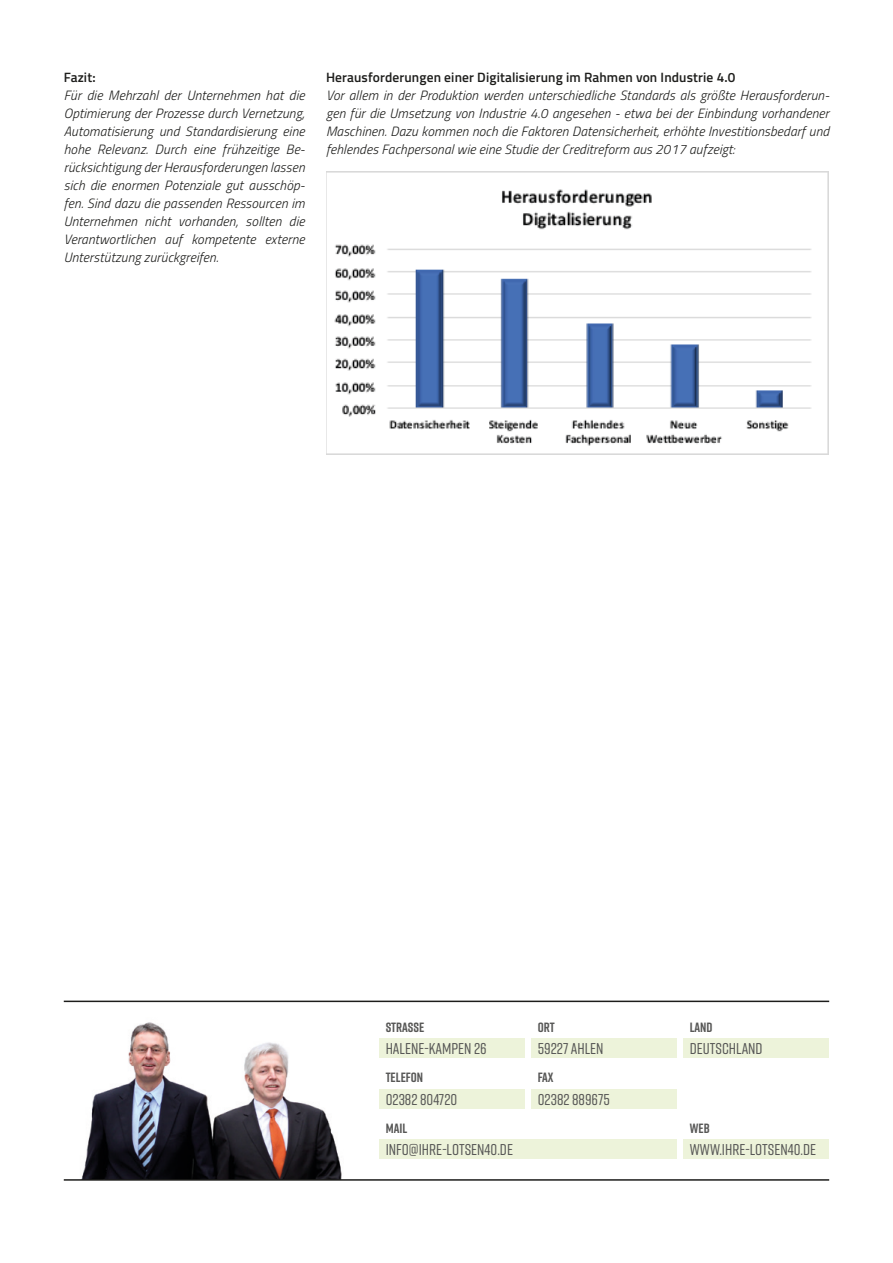
<style>
.page{position:relative;width:893px;height:1263px;background:#fff}
.page>*{position:absolute;margin:0;border:0;box-sizing:border-box;transform-origin:0 0}
.t1{font:500 15.6px "Rift";color:#575756}
.t2{font:italic 300 13.5px/18px "Titillium Web";letter-spacing:.01em;color:#1d1d1b;text-align:justify}
.t3{font:600 13.5px "Titillium Web";letter-spacing:.01em;color:#1d1d1b}
.t4{font:700 13.35px "Rift";color:#575756}
</style>
<div class="page">
<img style="left:64px;top:1002px;width:298px;height:177px">
<hr style="left:64px;top:1179px;width:765px;height:2px;background:#1d1d1b">
<hr style="left:64px;top:1000px;width:765px;height:2px;background:#1d1d1b">
<div style="left:683px;top:1140px;width:146px;height:19px;background:#edf3da"></div>
<div style="left:379px;top:1140px;width:298px;height:19px;background:#edf3da"></div>
<div style="left:531px;top:1089px;width:146px;height:19px;background:#edf3da"></div>
<div style="left:379px;top:1089px;width:146px;height:19px;background:#edf3da"></div>
<div style="left:683px;top:1038px;width:146px;height:19px;background:#edf3da"></div>
<div style="left:531px;top:1038px;width:146px;height:19px;background:#edf3da"></div>
<div style="left:379px;top:1038px;width:146px;height:19px;background:#edf3da"></div>
<img style="left:326px;top:172px;width:502px;height:282px">
<p class="t3" style="left:64px;top:67px;width:33px">Fazit:</p>
<p class="t2" style="left:64px;top:85px;width:243px">Für die Mehrzahl der Unternehmen hat die Optimierung der Prozesse durch Vernetzung, Automatisierung und Standardisierung eine hohe Relevanz. Durch eine frühzeitige Be&shy;rücksichtigung der Herausforderungen lassen sich die enormen Potenziale gut ausschöp&shy;fen. Sind dazu die passenden Ressourcen im Unternehmen nicht vorhanden, sollten die Verantwortlichen auf kompetente externe Unterstützung zurückgreifen.</p>
<p class="t3" style="left:326px;top:67px;width:411px">Herausforderungen einer Digitalisierung im Rahmen von Industrie 4.0</p>
<p class="t2" style="left:326px;top:85px;width:505px">Vor allem in der Produktion werden unterschiedliche Standards als größte Herausforderun&shy;gen für die Umsetzung von Industrie 4.0 angesehen - etwa bei der Einbindung vorhandener Maschinen. Dazu kommen noch die Faktoren Datensicherheit, erhöhte Investitionsbedarf und fehlendes Fachpersonal wie eine Studie der Creditreform aus 2017 aufzeigt:</p>
<p class="t4" style="left:386px;top:1017px;width:40px">STRASSE</p>
<p class="t1" style="left:386px;top:1037px;width:103px">HALENE-KAMPEN 26</p>
<p class="t4" style="left:538px;top:1017px;width:18px">ORT</p>
<p class="t1" style="left:538px;top:1037px;width:67px">59227 AHLEN</p>
<p class="t4" style="left:690px;top:1017px;width:24px">LAND</p>
<p class="t1" style="left:690px;top:1037px;width:74px">DEUTSCHLAND</p>
<p class="t4" style="left:386px;top:1068px;width:39px">TELEFON</p>
<p class="t1" style="left:386px;top:1088px;width:73px">02382 804720</p>
<p class="t4" style="left:538px;top:1068px;width:17px">FAX</p>
<p class="t1" style="left:538px;top:1088px;width:74px">02382 889675</p>
<p class="t4" style="left:386px;top:1119px;width:23px">MAIL</p>
<p class="t1" style="left:386px;top:1139px;width:129px">INFO@IHRE-LOTSEN40.DE</p>
<p class="t4" style="left:690px;top:1119px;width:21px">WEB</p>
<p class="t1" style="left:690px;top:1139px;width:128px">WWW.IHRE-LOTSEN40.DE</p>
</div>
